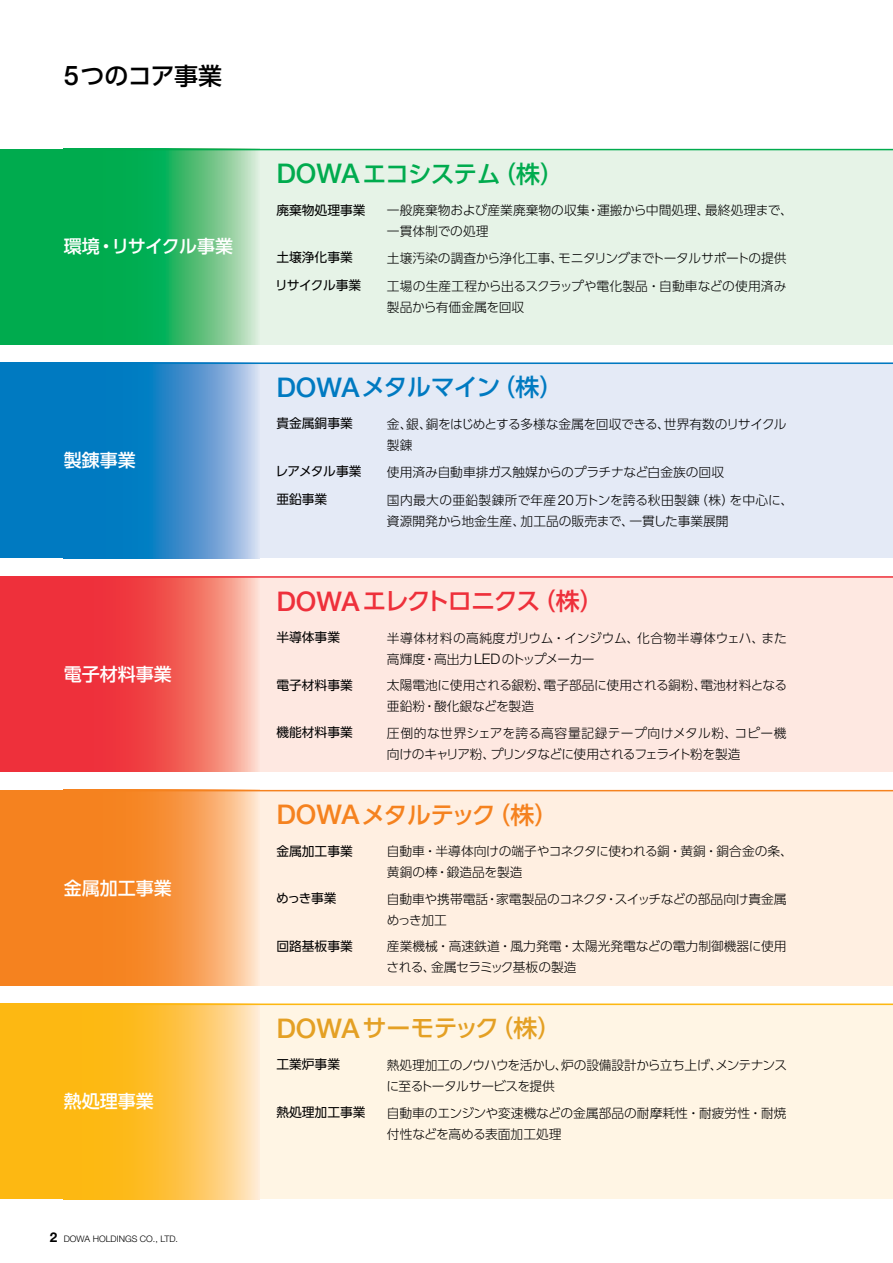
<style>
.page{position:relative;width:893px;height:1263px;background:#fff}
.page>*{position:absolute;margin:0;border:0;box-sizing:border-box;transform-origin:0 0}
.t1{font:500 24px "UD Shin Go Pro";letter-spacing:-.065em;color:#ee303b}
.t2{font:500 24px "UD Shin Go Pro";letter-spacing:-.045em;color:#00ab4e}
.t3{font:500 24px "UD Shin Go Pro";letter-spacing:-.04em;color:#007ac1}
.t4{font:500 24px "UD Shin Go Pro";letter-spacing:-.03em;color:#e4a024}
.t5{font:500 24px "UD Shin Go Pro";letter-spacing:-.075em;color:#f5821f}
.t6{font:500 24px "UD Shin Go Pro";letter-spacing:-.015em;color:#000}
.t7{font:500 18px "UD Shin Go Pro";color:#fff}
.t8{font:500 18px "UD Shin Go Pro";letter-spacing:-.025em;color:#fff}
.t9{font:300 12.75px/21px "UD Shin Go Pro";letter-spacing:-.01em;color:#000}
.t10{font:12.75px "UD Shin Go Pro";color:#000}
.t11{font:300 12.75px/21px "UD Shin Go Pro";letter-spacing:-.04em;color:#000}
.t12{font:300 12.75px/21px "UD Shin Go Pro";letter-spacing:-.03em;color:#000}
.t13{font:12.75px "UD Shin Go Pro";letter-spacing:-.04em;color:#000}
.t14{font:12.75px "UD Shin Go Pro";letter-spacing:-.045em;color:#000}
.t15{font:300 9px "Helvetica Neue LT Std";color:#000}
.s1{font-family:"Helvetica Neue LT Std";font-size:27.15px}
.s2{font-weight:700;font-size:13.5px}
.s3{font-family:"Helvetica Neue LT Std";font-size:14.4px}
</style>
<div class="page">
<div style="left:64px;top:149px;width:829px;height:195px;background:#e6f3e7"></div>
<div style="left:64px;top:362px;width:829px;height:196px;background:#e4eaf6"></div>
<div style="left:64px;top:1003px;width:829px;height:196px;background:#fff5e4"></div>
<div style="left:64px;top:790px;width:829px;height:195px;background:#ffefe1"></div>
<div style="left:64px;top:576px;width:829px;height:196px;background:#fee8e1"></div>
<svg style="left:64px;top:150px;width:195px;height:194px;background:#36b96d"></svg>
<svg style="left:64px;top:364px;width:195px;height:194px;background:#378fcb"></svg>
<svg style="left:64px;top:578px;width:194px;height:194px;background:#f15f5b"></svg>
<svg style="left:64px;top:791px;width:195px;height:194px;background:#f79949"></svg>
<svg style="left:64px;top:1005px;width:195px;height:194px;background:#fdc447"></svg>
<div style="left:0;top:149px;width:64px;height:195px;background:#00ab4e"></div>
<div style="left:0;top:362px;width:64px;height:196px;background:#007ac1"></div>
<div style="left:0;top:576px;width:64px;height:196px;background:#ee303b"></div>
<div style="left:0;top:790px;width:64px;height:195px;background:#f5821f"></div>
<div style="left:0;top:1003px;width:64px;height:196px;background:#fdb812"></div>
<hr style="left:64px;top:149px;width:829px;height:1px;background:#00ab4e">
<hr style="left:64px;top:362px;width:829px;height:2px;background:#007ac1">
<hr style="left:64px;top:576px;width:829px;height:2px;background:#ee303b">
<hr style="left:64px;top:790px;width:829px;height:1px;background:#f5821f">
<hr style="left:64px;top:1003px;width:829px;height:2px;background:#fdb812">
<h1 class="t6" style="left:64px;top:56px;width:160px"><span class="s1">5</span>つのコア事業</h1>
<h2 class="t8" style="left:64px;top:232px;width:171px">環境・リサイクル事業</h2>
<h2 class="t7" style="left:64px;top:446px;width:73px">製錬事業</h2>
<h2 class="t7" style="left:64px;top:659px;width:109px">電子材料事業</h2>
<h2 class="t7" style="left:64px;top:873px;width:109px">金属加工事業</h2>
<h2 class="t7" style="left:64px;top:1087px;width:91px">熱処理事業</h2>
<p class="t15" style="left:50px;top:1233px;width:130px"><span class="s2">2</span> DOWA HOLDINGS CO., LTD.</p>
<h1 class="t2" style="left:276px;top:154px;width:289px"><span class="s1">DOWA</span>エコシステム（株）</h1>
<p class="t10" style="left:276px;top:200px;width:91px">廃棄物処理事業</p>
<p class="t9" style="left:387px;top:200px;width:408px">一般廃棄物および産業廃棄物の収集・運搬から中間処理、最終処理まで、一貫体制での処理</p>
<p class="t10" style="left:276px;top:247px;width:78px">土壌浄化事業</p>
<p class="t9" style="left:387px;top:247px;width:401px">土壌汚染の調査から浄化工事、モニタリングまでトータルサポートの提供</p>
<p class="t13" style="left:275px;top:275px;width:87px">リサイクル事業</p>
<p class="t9" style="left:387px;top:275px;width:401px">工場の生産工程から出るスクラップや電化製品・自動車などの使用済み製品から有価金属を回収</p>
<h1 class="t3" style="left:276px;top:368px;width:289px"><span class="s1">DOWA</span>メタルマイン（株）</h1>
<p class="t10" style="left:276px;top:413px;width:78px">貴金属銅事業</p>
<p class="t12" style="left:387px;top:413px;width:401px">金、銀、銅をはじめとする多様な金属を回収できる、世界有数のリサイクル製錬</p>
<p class="t14" style="left:276px;top:461px;width:87px">レアメタル事業</p>
<p class="t9" style="left:387px;top:461px;width:339px">使用済み自動車排ガス触媒からのプラチナなど白金族の回収</p>
<p class="t10" style="left:276px;top:489px;width:52px">亜鉛事業</p>
<p class="t9" style="left:387px;top:489px;width:408px">国内最大の亜鉛製錬所で年産<span class="s3">20</span>万トンを誇る秋田製錬（株）を中心に、資源開発から地金生産、加工品の販売まで、一貫した事業展開</p>
<h1 class="t1" style="left:276px;top:581px;width:329px"><span class="s1">DOWA</span>エレクトロニクス（株）</h1>
<p class="t10" style="left:276px;top:627px;width:65px">半導体事業</p>
<p class="t9" style="left:387px;top:627px;width:401px">半導体材料の高純度ガリウム・インジウム、化合物半導体ウェハ、また高輝度・高出力 <span class="s3">LED</span> のトップメーカー</p>
<p class="t10" style="left:276px;top:674px;width:78px">電子材料事業</p>
<p class="t9" style="left:387px;top:674px;width:402px">太陽電池に使用される銀粉、電子部品に使用される銅粉、電池材料となる亜鉛粉・酸化銀などを製造</p>
<p class="t10" style="left:276px;top:722px;width:78px">機能材料事業</p>
<p class="t9" style="left:387px;top:722px;width:401px">圧倒的な世界シェアを誇る高容量記録テープ向けメタル粉、コピー機向けのキャリア粉、プリンタなどに使用されるフェライト粉を製造</p>
<h1 class="t5" style="left:276px;top:795px;width:283px"><span class="s1">DOWA</span>メタルテック（株）</h1>
<p class="t10" style="left:276px;top:841px;width:78px">金属加工事業</p>
<p class="t9" style="left:387px;top:841px;width:408px">自動車・半導体向けの端子やコネクタに使われる銅・黄銅・銅合金の条、黄銅の棒・鍛造品を製造</p>
<p class="t10" style="left:276px;top:888px;width:62px">めっき事業</p>
<p class="t9" style="left:387px;top:888px;width:401px">自動車や携帯電話・家電製品のコネクタ・スイッチなどの部品向け貴金属めっき加工</p>
<p class="t10" style="left:276px;top:936px;width:78px">回路基板事業</p>
<p class="t9" style="left:387px;top:936px;width:401px">産業機械・高速鉄道・風力発電・太陽光発電などの電力制御機器に使用される、金属セラミック基板の製造</p>
<h1 class="t4" style="left:276px;top:1009px;width:287px"><span class="s1">DOWA</span>サーモテック（株）</h1>
<p class="t10" style="left:276px;top:1054px;width:65px">工業炉事業</p>
<p class="t11" style="left:386px;top:1054px;width:402px">熱処理加工のノウハウを活かし、炉の設備設計から立ち上げ、メンテナンスに至るトータルサービスを提供</p>
<p class="t10" style="left:276px;top:1102px;width:91px">熱処理加工事業</p>
<p class="t9" style="left:387px;top:1102px;width:401px">自動車のエンジンや変速機などの金属部品の耐摩耗性・耐疲労性・耐焼付性などを高める表面加工処理</p>
</div>
